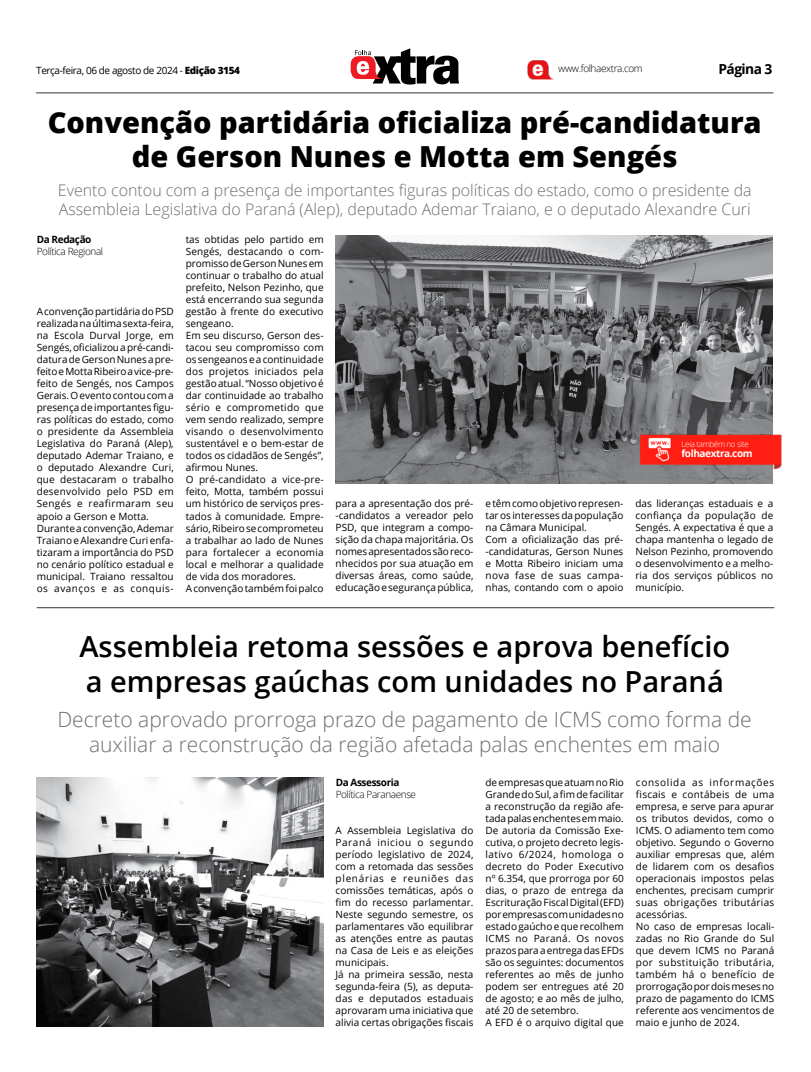
<style>
.page{position:relative;width:811px;height:1072px;background:#fff}
.page>*{position:absolute;margin:0;border:0;box-sizing:border-box;transform-origin:0 0}
.t1{font:600 29px/34.9px "Open Sans";color:#000}
.t2{font:800 29px/34.8px "Open Sans";color:#000;text-align:center}
.t3{font:300 21px/25.2px "Open Sans";color:#6d6e71;text-align:center}
.t4{font:300 16px/19.2px "Open Sans";color:#6d6e71}
.t5{font:700 13.8px "Open Sans";letter-spacing:-.04em;color:#000}
.t6{font:10px/12px "Open Sans";color:#000}
.t7{font:300 10px "Open Sans";letter-spacing:-.04em;color:#000}
.t8{font:10px "Open Sans";letter-spacing:-.04em;color:#000}
.t9{font:700 10px "Open Sans";letter-spacing:-.04em;color:#000}
.t10{font:700 10px "Open Sans";letter-spacing:-.04em;color:#fff}
.t11{font:300 8px "Open Sans";letter-spacing:-.04em;color:#fff}
.s1{font-weight:800}
</style>
<div class="page">
<img style="left:527px;top:60px;width:27px;height:19px">
<svg style="left:351px;top:48px;width:108px;height:37px"></svg>
<hr style="left:36px;top:92px;width:737px;height:1px;background:#363639">
<img style="left:335px;top:235px;width:438px;height:249px">
<img style="left:593px;top:432px;width:189px;height:41px">
<hr style="left:37px;top:607px;width:737px;height:1px;background:#363639">
<img style="left:36px;top:778px;width:288px;height:248px">
<p class="t8" style="left:36px;top:64px;width:205px">Terça-feira, 06 de agosto de 2024 - <span class="s1">Edição 3154</span></p>
<p class="t7" style="left:558px;top:61px;width:86px">www.folhaextra.com</p>
<h3 class="t5" style="left:718px;top:60px;width:56px">Página 3</h3>
<h1 class="t2" style="left:48px;top:103px;width:715px">Convenção partidária oficializa pré-candidatura de Gerson Nunes e Motta em Sengés</h1>
<h3 class="t4" style="left:58px;top:180px;width:695px">Evento contou com a presença de importantes figuras políticas do estado, como o presidente da<br>Assembleia Legislativa do Paraná (Alep), deputado Ademar Traiano, e o deputado Alexandre Curi</h3>
<p class="t9" style="left:37px;top:232px;width:56px">Da Redação</p>
<p class="t7" style="left:37px;top:245px;width:68px">Política Regional</p>
<p class="t6" style="left:37px;top:305px;width:139px">A convenção partidária do PSD realizada na última sexta-feira, na Escola Durval Jorge, em<br>Sengés, oficializou a pré-candi&shy;datura de Gerson Nunes a pre&shy;feito e Motta Ribeiro a vice-pre&shy;feito de Sengés, nos Campos<br>Gerais. O evento contou com a presença de importantes figu&shy;ras políticas do estado, como o presidente da Assembleia<br>Legislativa do Paraná (Alep), deputado Ademar Traiano, e o deputado Alexandre Curi, que destacaram o trabalho desenvolvido pelo PSD em<br>Sengés e reafirmaram seu apoio a Gerson e Motta.<br>Durante a convenção, Ademar<br>Traiano e Alexandre Curi enfa&shy;tizaram a importância do PSD no cenário político estadual e municipal. Traiano ressaltou os avanços e as conquis-</p>
<p class="t6" style="left:186px;top:233px;width:139px">tas obtidas pelo partido em<br>Sengés, destacando o com&shy;promisso de Gerson Nunes em continuar o trabalho do atual prefeito, Nelson Pezinho, que está encerrando sua segunda gestão à frente do executivo sengeano.<br>Em seu discurso, Gerson des&shy;tacou seu compromisso com os sengeanos e a continuidade dos projetos iniciados pela gestão atual. “Nosso objetivo é dar continuidade ao trabalho sério e comprometido que vem sendo realizado, sempre visando o desenvolvimento sustentável e o bem-estar de todos os cidadãos de Sengés”, afirmou Nunes.<br>O pré-candidato a vice-pre&shy;feito, Motta, também possui um histórico de serviços pres&shy;tados à comunidade. Empre&shy;sário, Ribeiro se comprometeu a trabalhar ao lado de Nunes para fortalecer a economia local e melhorar a qualidade de vida dos moradores.<br>A convenção também foi palco</p>
<p class="t11" style="left:681px;top:438px;width:69px">Leia também no site</p>
<p class="t10" style="left:681px;top:446px;width:73px">folhaextra.com</p>
<p class="t6" style="left:336px;top:497px;width:139px;text-align:justify">para a apresentação dos pré--candidatos a vereador pelo PSD, que integram a compo&shy;sição da chapa majoritária. Os nomes apresentados são reco&shy;nhecidos por sua atuação em diversas áreas, como saúde, educação e segurança pública,</p>
<p class="t6" style="left:485px;top:497px;width:139px">e têm como objetivo represen&shy;tar os interesses da população na Câmara Municipal.<br>Com a oficialização das pré--candidaturas, Gerson Nunes e Motta Ribeiro iniciam uma nova fase de suas campa&shy;nhas, contando com o apoio</p>
<p class="t6" style="left:635px;top:497px;width:139px;text-align:justify">das lideranças estaduais e a confiança da população de Sengés. A expectativa é que a chapa mantenha o legado de Nelson Pezinho, promovendo o desenvolvimento e a melho&shy;ria dos serviços públicos no município.</p>
<h1 class="t1" style="left:79px;top:628px;width:652px">Assembleia retoma sessões e aprova benefício a empresas gaúchas com unidades no Paraná</h1>
<h2 class="t3" style="left:57px;top:706px;width:696px">Decreto aprovado prorroga prazo de pagamento de ICMS como forma de auxiliar a reconstrução da região afetada palas enchentes em maio</h2>
<p class="t9" style="left:336px;top:775px;width:65px">Da Assessoria</p>
<p class="t7" style="left:336px;top:787px;width:82px">Política Paranaense</p>
<p class="t6" style="left:336px;top:824px;width:139px">A Assembleia Legislativa do<br>Paraná iniciou o segundo período legislativo de 2024, com a retomada das sessões plenárias e reuniões das comissões temáticas, após o fim do recesso parlamentar.<br>Neste segundo semestre, os parlamentares vão equilibrar as atenções entre as pautas na Casa de Leis e as eleições municipais.<br>Já na primeira sessão, nesta segunda-feira (5), as deputa&shy;das e deputados estaduais aprovaram uma iniciativa que alivia certas obrigações fiscais</p>
<p class="t6" style="left:485px;top:775px;width:140px">de empresas que atuam no Rio<br>Grande do Sul, a fim de facilitar a reconstrução da região afe&shy;tada palas enchentes em maio.<br>De autoria da Comissão Exe&shy;cutiva, o projeto decreto legis&shy;lativo 6/2024, homologa o decreto do Poder Executivo nº 6.354, que prorroga por 60 dias, o prazo de entrega da<br>Escrituração Fiscal Digital (EFD) por empresas com unidades no estado gaúcho e que recolhem<br>ICMS no Paraná. Os novos prazos para a entrega das EFDs são os seguintes: documentos referentes ao mês de junho podem ser entregues até 20 de agosto; e ao mês de julho, até 20 de setembro.<br>A EFD é o arquivo digital que</p>
<p class="t6" style="left:636px;top:775px;width:140px">consolida as informações fiscais e contábeis de uma empresa, e serve para apurar os tributos devidos, como o<br>ICMS. O adiamento tem como objetivo. Segundo o Governo auxiliar empresas que, além de lidarem com os desafios operacionais impostos pelas enchentes, precisam cumprir suas obrigações tributárias acessórias.<br>No caso de empresas locali&shy;zadas no Rio Grande do Sul que devem ICMS no Paraná por substituição tributária, também há o benefício de prorrogação por dois meses no prazo de pagamento do ICMS referente aos vencimentos de maio e junho de 2024.</p>
</div>
